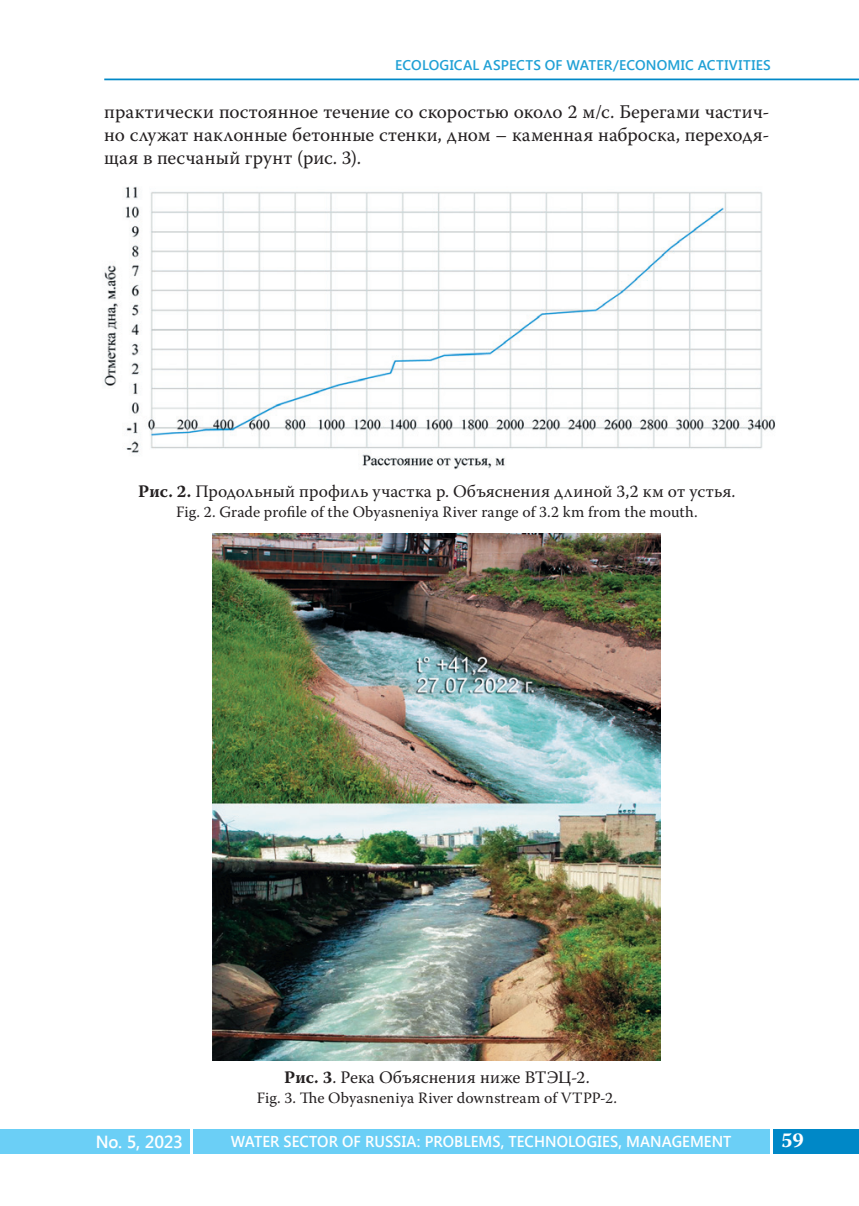
<style>
.page{position:relative;width:859px;height:1206px;background:#fff}
.page>*{position:absolute;margin:0;border:0;box-sizing:border-box;transform-origin:0 0}
.t1{font:700 21px "Warnock Pro";color:#fff}
.t2{font:19.25px/22.8px "Warnock Pro";letter-spacing:.005em;color:#231f20;text-align:justify}
.t3{font:17.5px "Warnock Pro";letter-spacing:.005em;color:#231f20}
.t4{font:600 17.5px "Segoe UI";letter-spacing:-.02em;color:#fff;scale:.96 1}
.t5{font:15.75px "Warnock Pro";color:#231f20}
.t6{font:600 15.75px "Segoe UI";letter-spacing:.005em;color:#fff;scale:.95 1}
.t7{font:600 14px "Segoe UI";letter-spacing:.015em;color:#1fa0d5}
.s1{font-weight:700}
</style>
<div class="page">
<div style="left:193px;top:1128px;width:576px;height:25px;background:#6bcff6"></div>
<div style="left:772px;top:1128px;width:86px;height:25px;background:#0088c7"></div>
<div style="left:0;top:1128px;width:189px;height:25px;background:#6bcff6"></div>
<hr style="left:104px;top:79px;width:754px;height:1px;background:#0088c7">
<img style="left:213px;top:533px;width:447px;height:527px">
<img style="left:104px;top:186px;width:671px;height:284px">
<p class="t7" style="left:395px;top:55px;width:377px">ECOLOGICAL ASPECTS OF WATER/ECONOMIC ACTIVITIES</p>
<p class="t2" style="left:104px;top:102px;width:666px">практически постоянное течение со скоростью около 2 м/с. Берегами частич&shy;но служат наклонные бетонные стенки, дном – каменная наброска, переходя&shy;щая в песчаный грунт (рис. 3).</p>
<p class="t3" style="left:138px;top:485px;width:598px"><span class="s1">Рис. 2.</span> Продольный профиль участка р. Объяснения длиной 3,2 км от устья.</p>
<p class="t5" style="left:176px;top:505px;width:523px">Fig. 2. Grade profile of the Obyasneniya River range of 3.2 km from the mouth.</p>
<p class="t3" style="left:284px;top:1070px;width:307px"><span class="s1">Рис. 3</span>. Река Объяснения ниже ВТЭЦ-2.</p>
<p class="t5" style="left:257px;top:1091px;width:362px">Fig. 3. The Obyasneniya River downstream of VTPP-2.</p>
<p class="t4" style="left:96px;top:1128px;width:92px">No. 5, 2023</p>
<p class="t6" style="left:231px;top:1129px;width:528px">WATER SECTOR OF RUSSIA: PROBLEMS, TECHNOLOGIES, MANAGEMENT</p>
<p class="t1" style="left:780px;top:1132px;width:24px">59</p>
</div>
